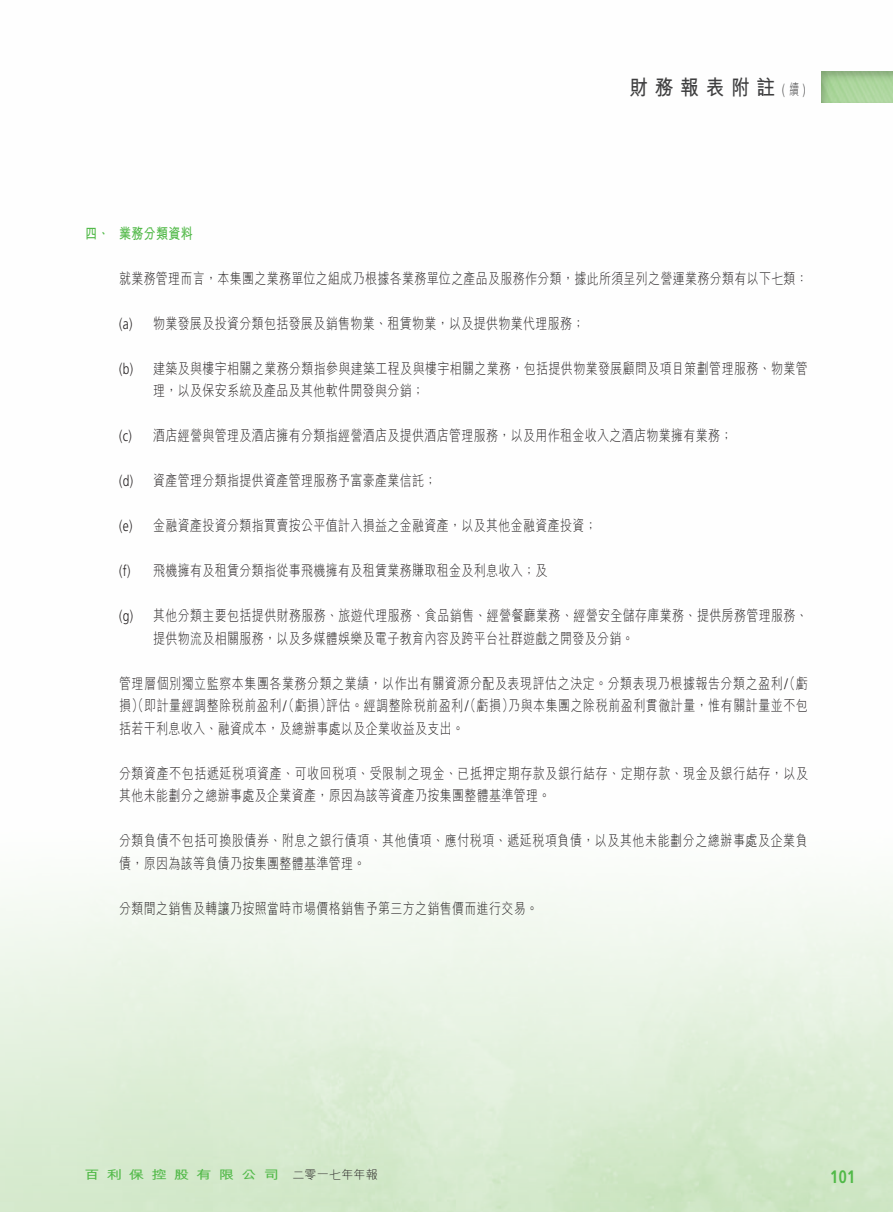
<style>
.page{position:relative;width:893px;height:1212px;background:#fff}
.page>*{position:absolute;margin:0;border:0;box-sizing:border-box;transform-origin:0 0}
.t1{font:700 21px "M Hei HK";letter-spacing:.36em;color:#3e3e3f;scale:.89 1}
.t2{font:700 18px "Frutiger LT Std";color:#51b948;scale:.8 1}
._1__內文{font:300 15px/22.5px "M Hei HK";letter-spacing:.03em;color:#231f20;scale:.8 1}
._3__標題{font:700 15px "M Hei HK";letter-spacing:.03em;color:#51b948;scale:.8 1}
._1__內文-2{font:300 15px "Frutiger LT Std";color:#231f20;scale:.8 1}
.t3{font:700 12px "M Hei HK";letter-spacing:.45em;color:#51b948;scale:1.29 1}
.s1{font-family:"Frutiger LT Std";font-weight:300;font-size:15px}
.s2{font-weight:300;font-size:15px}
.s3{font-family:"Frutiger LT Std"}
.s4{font-weight:300;color:#231f20}
</style>
<div class="page">
<div style="left:807px;top:61px;width:86px;height:42px;background:#231f20;opacity:.25"></div>
<h1 class="t1" style="left:629px;top:72px;width:199px">財務報表附註 <span class="s1">(</span> <span class="s2">續</span><span class="s1">)</span></h1>
<p class="_3__標題" style="left:85px;top:222px;width:136px">四、 業務分類資料</p>
<p class="_1__內文" style="left:119px;top:267px;width:863px">就業務管理而言，本集團之業務單位之組成乃根據各業務單位之產品及服務作分類，據此所須呈列之營運業務分類有以下七類：</p>
<p class="_1__內文" style="left:119px;top:312px;width:583px"><span class="s3">(a)</span> 物業發展及投資分類包括發展及銷售物業、租賃物業，以及提供物業代理服務；</p>
<p class="_1__內文" style="left:153px;top:357px;width:820px;text-indent:-34px"><span class="s3">(b)</span> 建築及與樓宇相關之業務分類指參與建築工程及與樓宇相關之業務，包括提供物業發展顧問及項目策劃管理服務、物業管理，以及保安系統及產品及其他軟件開發與分銷；</p>
<p class="_1__內文" style="left:119px;top:424px;width:768px"><span class="s3">(c)</span> 酒店經營與管理及酒店擁有分類指經營酒店及提供酒店管理服務，以及用作租金收入之酒店物業擁有業務；</p>
<p class="_1__內文" style="left:119px;top:469px;width:398px"><span class="s3">(d)</span> 資產管理分類指提供資產管理服務予富豪產業信託；</p>
<p class="_1__內文" style="left:119px;top:514px;width:599px"><span class="s3">(e)</span> 金融資產投資分類指買賣按公平值計入損益之金融資產，以及其他金融資產投資；</p>
<p class="_1__內文" style="left:119px;top:559px;width:537px"><span class="s3">(f)</span> 飛機擁有及租賃分類指從事飛機擁有及租賃業務賺取租金及利息收入；及</p>
<p class="_1__內文" style="left:153px;top:604px;width:820px;text-indent:-34px"><span class="s3">(g)</span> 其他分類主要包括提供財務服務、旅遊代理服務、食品銷售、經營餐廳業務、經營安全儲存庫業務、提供房務管理服務、提供物流及相關服務，以及多媒體娛樂及電子教育內容及跨平台社群遊戲之開發及分銷。</p>
<p class="_1__內文" style="left:119px;top:672px;width:863px">管理層個別獨立監察本集團各業務分類之業績，以作出有關資源分配及表現評估之決定。分類表現乃根據報告分類之盈利（虧</p>
<p class="_1__內文" style="left:119px;top:672px;width:862px;text-indent:665px"><span class="s3">/<br></span>損）（即計量經調整除稅前盈利（虧損）評估。經調整除稅前盈利（虧損）乃與本集團之除稅前盈利貫徹計量，惟有關計量並不包</p>
<p class="_1__內文-2" style="left:283px;top:698px;width:6px">/</p>
<p class="_1__內文-2" style="left:465px;top:698px;width:6px">/</p>
<p class="_1__內文" style="left:119px;top:717px;width:433px">括若干利息收入、融資成本，及總辦事處以及企業收益及支出。</p>
<p class="_1__內文" style="left:119px;top:762px;width:863px">分類資產不包括遞延稅項資產、可收回稅項、受限制之現金、已抵押定期存款及銀行結存、定期存款、現金及銀行結存，以及其他未能劃分之總辦事處及企業資產，原因為該等資產乃按集團整體基準管理。</p>
<p class="_1__內文" style="left:119px;top:829px;width:862px">分類負債不包括可換股債券、附息之銀行債項、其他債項、應付稅項、遞延稅項負債，以及其他未能劃分之總辦事處及企業負債，原因為該等負債乃按集團整體基準管理。</p>
<p class="_1__內文" style="left:119px;top:897px;width:525px">分類間之銷售及轉讓乃按照當時市場價格銷售予第三方之銷售價而進行交易。</p>
<p class="t3" style="left:84px;top:1166px;width:229px">百利保控股有限公司 <span class="s4">二零一七年年報</span></p>
<p class="t2" style="left:830px;top:1165px;width:33px">101</p>
</div>
